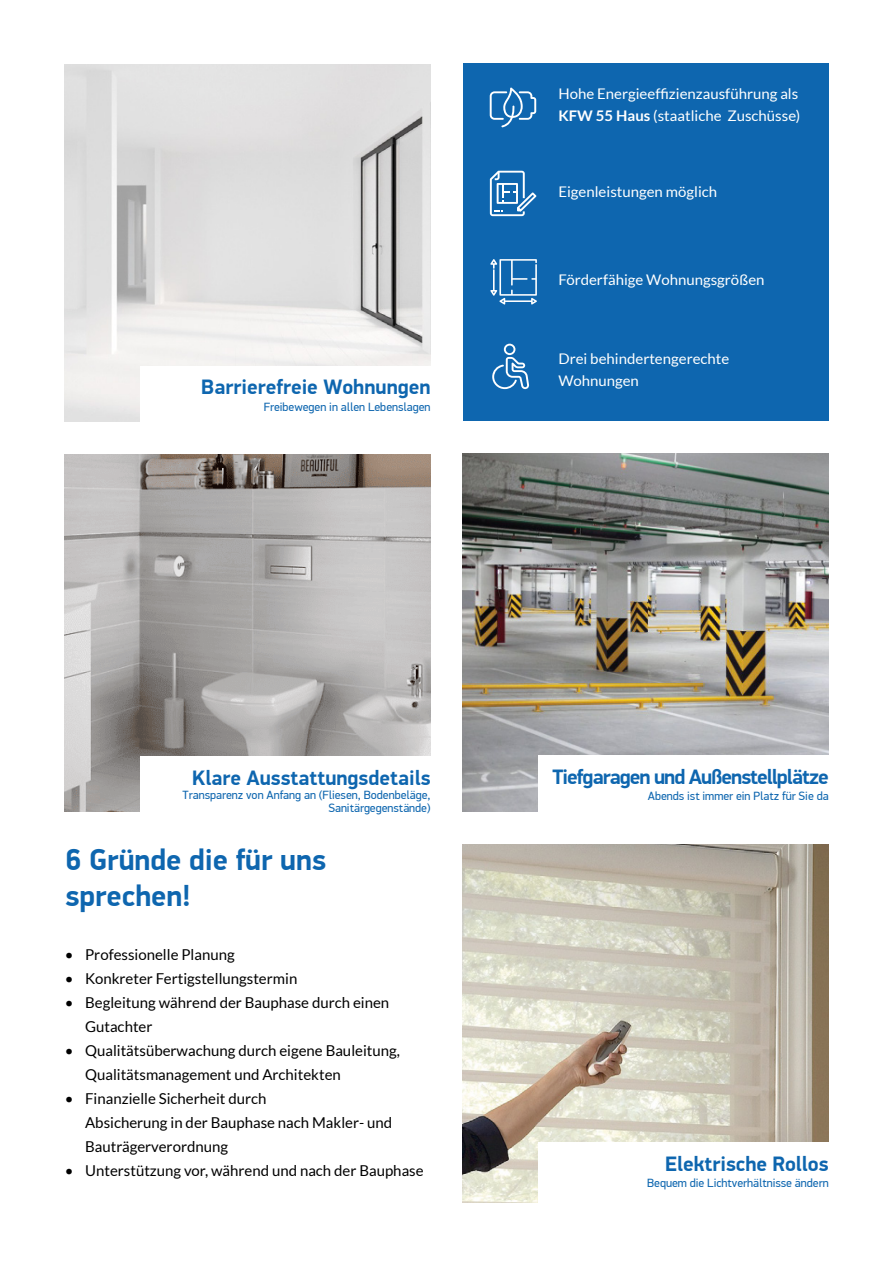
<style>
.page{position:relative;width:893px;height:1263px;background:#fff}
.page>*{position:absolute;margin:0;border:0;box-sizing:border-box;transform-origin:0 0}
.t1{font:700 30px/36px "PF Din Display Pro";color:#0e66af}
.t2{font:700 21px "PF Din Display Pro";color:#0e66af}
.t3{font:700 21px "PF Din Display Pro";letter-spacing:-.045em;color:#0e66af}
.t4{font:15px/24px "Lato";color:#010000}
.t5{font:14.7px/22px "Lato";color:#fff}
.t6{font:12px/13.5px "PF Din Display Pro";color:#0e66af;text-align:right}
.s1{font-weight:700}
.s2{color:#000}
</style>
<div class="page">
<img style="left:463px;top:845px;width:366px;height:357px">
<div style="left:538px;top:1142px;width:292px;height:61px;background:#fff"></div>
<img style="left:463px;top:454px;width:366px;height:357px">
<img style="left:65px;top:455px;width:366px;height:357px">
<img style="left:65px;top:64px;width:366px;height:357px">
<div style="left:140px;top:756px;width:293px;height:62px;background:#fff"></div>
<div style="left:538px;top:756px;width:297px;height:64px;background:#fff"></div>
<div style="left:140px;top:366px;width:293px;height:59px;background:#fff"></div>
<div style="left:463px;top:64px;width:366px;height:357px;background:#0e66af"></div>
<svg style="left:490px;top:259px;width:47px;height:45px"></svg>
<svg style="left:490px;top:88px;width:46px;height:39px"></svg>
<svg style="left:492px;top:344px;width:37px;height:45px"></svg>
<svg style="left:490px;top:171px;width:46px;height:45px"></svg>
<h2 class="t2" style="left:201px;top:374px;width:231px">Barrierefreie Wohnungen</h2>
<p class="t6" style="left:264px;top:400px;width:168px">Freibewegen in allen Lebenslagen</p>
<p class="t5" style="left:558px;top:82px;width:244px">Hohe Energieeffizienzausführung als<br><span class="s1">KFW 55 Haus</span> (staatliche Zuschüsse)</p>
<p class="t5" style="left:558px;top:181px;width:160px">Eigenleistungen möglich</p>
<p class="t5" style="left:558px;top:269px;width:208px">Förderfähige Wohnungsgrößen</p>
<p class="t5" style="left:558px;top:348px;width:173px">Drei behindertengerechte<br>Wohnungen</p>
<h2 class="t2" style="left:192px;top:765px;width:240px">Klare Ausstattungsdetails</h2>
<p class="t6" style="left:183px;top:788px;width:250px">Transparenz von Anfang an (Fliesen, Bodenbeläge,<br>Sanitärgegenstände)</p>
<h1 class="t1" style="left:65px;top:843px;width:262px">6 Gründe die für uns sprechen!</h1>
<p class="t4" style="left:65px;top:943px;width:171px"><span class="s2">•</span> Professionelle Planung</p>
<p class="t4" style="left:65px;top:967px;width:234px"><span class="s2">•</span> Konkreter Fertigstellungstermin</p>
<p class="t4" style="left:85px;top:991px;width:306px;text-indent:-20px"><span class="s2">•</span> Begleitung während der Bauphase durch einen<br>Gutachter</p>
<p class="t4" style="left:85px;top:1039px;width:316px;text-indent:-20px"><span class="s2">•</span> Qualitätsüberwachung durch eigene Bauleitung,<br>Qualitätsmanagement und Architekten</p>
<p class="t4" style="left:85px;top:1087px;width:309px;text-indent:-20px"><span class="s2">•</span> Finanzielle Sicherheit durch<br>Absicherung in der Bauphase nach Makler- und<br>Bauträgerverordnung</p>
<p class="t4" style="left:65px;top:1159px;width:360px"><span class="s2">•</span> Unterstützung vor, während und nach der Bauphase</p>
<h2 class="t3" style="left:552px;top:764px;width:278px">Tiefgaragen und Außenstellplätze</h2>
<p class="t6" style="left:648px;top:789px;width:182px">Abends ist immer ein Platz für Sie da</p>
<h2 class="t2" style="left:665px;top:1151px;width:165px">Elektrische Rollos</h2>
<p class="t6" style="left:647px;top:1176px;width:183px">Bequem die Lichtverhältnisse ändern</p>
</div>
